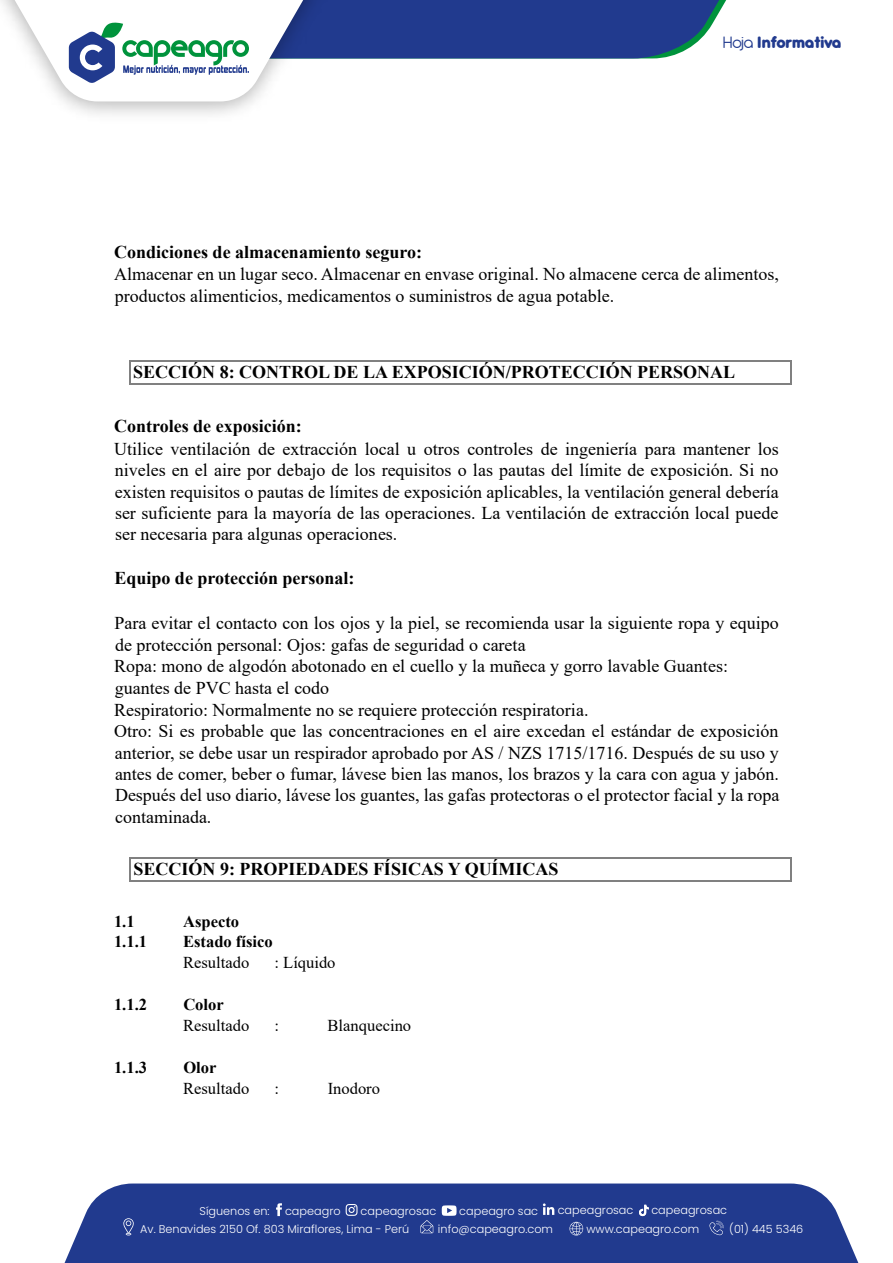
<style>
.page{position:relative;width:893px;height:1263px;background:#fff}
.page>*{position:absolute;margin:0;border:0;box-sizing:border-box;transform-origin:0 0}
.t1{font:18px/21.5px "Times New Roman";color:#000}
.t2{font:700 18px "Times New Roman";color:#000}
.t3{font:800 18px "Antipasto Pro";letter-spacing:-.025em;color:#213a8e}
.t4{font:16.5px "Times New Roman";color:#000}
.t5{font:700 16.5px "Times New Roman";color:#000}
.t6{font:300 11.25px "Poppins";color:#fff}
.s1{font-weight:400}
</style>
<div class="page">
<hr style="left:131px;top:360px;width:659px;height:1px;background:#808080">
<hr style="left:131px;top:383px;width:659px;height:1px;background:#808080">
<hr style="left:129px;top:361px;width:2px;height:22px;background:#808080">
<svg style="left:790px;top:360px;width:1px;height:24px"></svg>
<hr style="left:131px;top:857px;width:659px;height:1px;background:#808080">
<hr style="left:131px;top:880px;width:659px;height:2px;background:#808080">
<hr style="left:129px;top:858px;width:2px;height:22px;background:#808080">
<svg style="left:790px;top:857px;width:1px;height:25px"></svg>
<div style="left:65px;top:1183px;width:793px;height:80px;background:#213a8e"></div>
<svg style="left:569px;top:1222px;width:14px;height:13px"></svg>
<svg style="left:709px;top:1221px;width:15px;height:14px"></svg>
<svg style="left:123px;top:1218px;width:11px;height:17px"></svg>
<svg style="left:420px;top:1220px;width:13px;height:13px"></svg>
<svg style="left:276px;top:1203px;width:6px;height:13px"></svg>
<svg style="left:346px;top:1204px;width:12px;height:12px"></svg>
<svg style="left:543px;top:1203px;width:11px;height:12px"></svg>
<svg style="left:639px;top:1205px;width:10px;height:11px"></svg>
<svg style="left:442px;top:1205px;width:15px;height:11px"></svg>
<svg style="left:0;top:0;width:726px;height:101px"></svg>
<p class="t3" style="left:722px;top:31px;width:121px"><span class="s1">Hoja</span> Informativa</p>
<p class="t2" style="left:114px;top:239px;width:310px">Condiciones de almacenamiento seguro:</p>
<p class="t1" style="left:114px;top:263px;width:666px">Almacenar en un lugar seco. Almacenar en envase original. No almacene cerca de alimentos, productos alimenticios, medicamentos o suministros de agua potable.</p>
<p class="t2" style="left:133px;top:359px;width:603px">SECCIÓN 8: CONTROL DE LA EXPOSICIÓN/PROTECCIÓN PERSONAL</p>
<p class="t2" style="left:114px;top:413px;width:189px">Controles de exposición:</p>
<p class="t1" style="left:114px;top:438px;width:666px;text-align:justify">Utilice ventilación de extracción local u otros controles de ingeniería para mantener los niveles en el aire por debajo de los requisitos o las pautas del límite de exposición. Si no existen requisitos o pautas de límites de exposición aplicables, la ventilación general debería ser suficiente para la mayoría de las operaciones. La ventilación de extracción local puede ser necesaria para algunas operaciones.</p>
<p class="t2" style="left:114px;top:565px;width:242px">Equipo de protección personal:</p>
<p class="t1" style="left:114px;top:612px;width:667px">Para evitar el contacto con los ojos y la piel, se recomienda usar la siguiente ropa y equipo de protección personal: Ojos: gafas de seguridad o careta<br>Ropa: mono de algodón abotonado en el cuello y la muñeca y gorro lavable Guantes: guantes de PVC hasta el codo<br>Respiratorio: Normalmente no se requiere protección respiratoria.<br>Otro: Si es probable que las concentraciones en el aire excedan el estándar de exposición anterior, se debe usar un respirador aprobado por AS / NZS 1715/1716. Después de su uso y antes de comer, beber o fumar, lávese bien las manos, los brazos y la cara con agua y jabón.<br>Después del uso diario, lávese los guantes, las gafas protectoras o el protector facial y la ropa contaminada.</p>
<p class="t2" style="left:133px;top:856px;width:426px">SECCIÓN 9: PROPIEDADES FÍSICAS Y QUÍMICAS</p>
<p class="t5" style="left:114px;top:909px;width:22px">1.1</p>
<p class="t5" style="left:183px;top:909px;width:58px">Aspecto</p>
<p class="t5" style="left:114px;top:930px;width:35px">1.1.1</p>
<p class="t5" style="left:183px;top:930px;width:91px">Estado físico</p>
<p class="t4" style="left:183px;top:951px;width:68px">Resultado</p>
<p class="t4" style="left:274px;top:951px;width:63px">: Líquido</p>
<p class="t5" style="left:114px;top:993px;width:35px">1.1.2</p>
<p class="t5" style="left:183px;top:993px;width:42px">Color</p>
<p class="t4" style="left:183px;top:1013px;width:68px">Resultado</p>
<p class="t4" style="left:274px;top:1013px;width:6px">:</p>
<p class="t4" style="left:328px;top:1013px;width:85px">Blanquecino</p>
<p class="t5" style="left:114px;top:1056px;width:35px">1.1.3</p>
<p class="t5" style="left:183px;top:1056px;width:35px">Olor</p>
<p class="t4" style="left:183px;top:1076px;width:68px">Resultado</p>
<p class="t4" style="left:274px;top:1076px;width:6px">:</p>
<p class="t4" style="left:328px;top:1076px;width:54px">Inodoro</p>
<p class="t6" style="left:200px;top:1204px;width:72px">Síguenos en:</p>
<p class="t6" style="left:285px;top:1204px;width:57px">capeagro</p>
<p class="t6" style="left:361px;top:1204px;width:77px">capeagrosac</p>
<p class="t6" style="left:459px;top:1204px;width:80px">capeagro sac</p>
<p class="t6" style="left:558px;top:1204px;width:77px">capeagrosac</p>
<p class="t6" style="left:651px;top:1204px;width:77px">capeagrosac</p>
<p class="t6" style="left:140px;top:1222px;width:271px">Av. Benavides 2150 Of. 803 Miraflores, Lima - Perú</p>
<p class="t6" style="left:438px;top:1222px;width:117px">info@capeagro.com</p>
<p class="t6" style="left:586px;top:1222px;width:114px">www.capeagro.com</p>
<p class="t6" style="left:729px;top:1222px;width:76px">(01) 445 5346</p>
</div>
